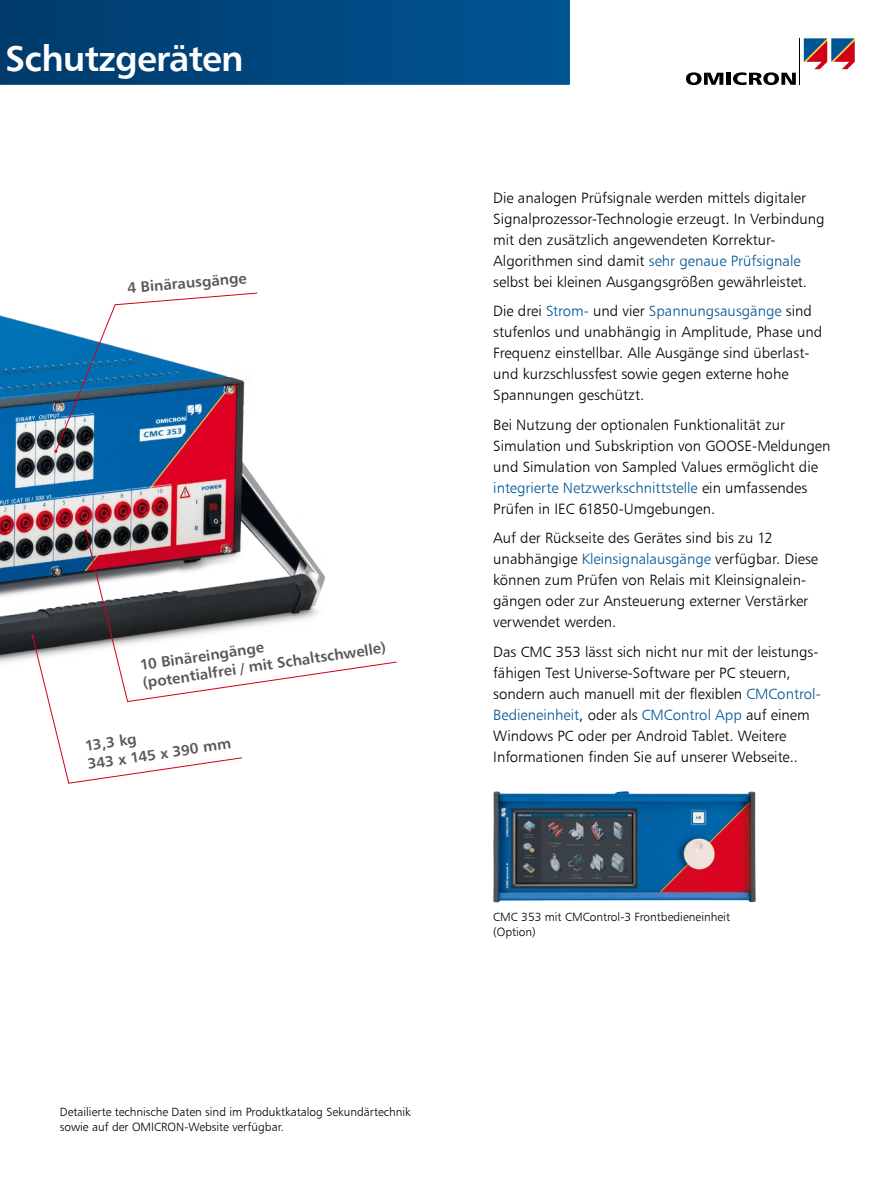
<style>
.page{position:relative;width:893px;height:1191px;background:#fff}
.page>*{position:absolute;margin:0;border:0;box-sizing:border-box;transform-origin:0 0}
.t1{font:700 36px "OMICRON";letter-spacing:-.02em;color:#fff}
.Inhalt_Standard_Bloc{font:15px/21px "OMICRON";color:#000}
.Labeling{font:700 15px "OMICRON";color:#58585a}
.Footnote___Table{font:12px/15px "OMICRON";color:#000}
.s1{color:#005595}
</style>
<div class="page">
<svg style="left:686px;top:72px;width:37px;height:13px"></svg>
<hr style="left:726px;top:73px;width:4px;height:12px;background:#000">
<svg style="left:733px;top:72px;width:63px;height:13px"></svg>
<hr style="left:800px;top:38px;width:1px;height:47px;background:#000">
<svg style="left:804px;top:38px;width:51px;height:31px"></svg>
<svg style="left:0;top:0;width:570px;height:85px;background:#00477f"></svg>
<img style="left:0;top:315px;width:292px;height:348px">
<svg style="left:54px;top:292px;width:204px;height:161px"></svg>
<svg style="left:85px;top:530px;width:312px;height:156px"></svg>
<svg style="left:31px;top:635px;width:212px;height:149px"></svg>
<img style="left:493px;top:791px;width:263px;height:111px">
<h1 class="t1" style="left:5px;top:36px;width:240px">Schutzgeräten</h1>
<p class="Labeling" style="left:127px;top:278px;width:121px;rotate:-5deg">4 Binärausgänge</p>
<p class="Labeling" style="left:141px;top:673px;width:248px;rotate:-8deg">(potentialfrei / mit Schaltschwelle)</p>
<p class="Labeling" style="left:139px;top:655px;width:127px;rotate:-8deg">10 Binäreingänge</p>
<p class="Labeling" style="left:84px;top:737px;width:53px;rotate:-8deg">13,3 kg</p>
<p class="Labeling" style="left:86px;top:754px;width:146px;rotate:-8deg">343 x 145 x 390 mm</p>
<p class="Footnote___Table" style="left:60px;top:1104px;width:353px">Detailierte technische Daten sind im Produktkatalog Sekundärtechnik sowie auf der OMICRON-Website verfügbar.</p>
<p class="Inhalt_Standard_Bloc" style="left:493px;top:187px;width:333px">Die analogen Prüfsignale werden mittels digitaler Signalprozessor-Technologie erzeugt. In Verbindung mit den zusätzlich angewendeten Korrektur-Algorithmen sind damit <span class="s1">sehr genaue Prüfsignale </span>selbst bei kleinen Ausgangsgrößen gewährleistet.</p>
<p class="Inhalt_Standard_Bloc" style="left:493px;top:300px;width:330px">Die drei <span class="s1">Strom-</span> und vier <span class="s1">Spannungsausgänge</span> sind stufenlos und unabhängig in Amplitude, Phase und Frequenz einstellbar. Alle Ausgänge sind überlast&shy;und kurzschlussfest sowie gegen externe hohe Spannungen geschützt.</p>
<p class="Inhalt_Standard_Bloc" style="left:493px;top:414px;width:339px">Bei Nutzung der optionalen Funktionalität zur Simulation und Subskription von GOOSE-Meldungen und Simulation von Sampled Values ermöglicht die <span class="s1">integrierte Netzwerkschnittstelle</span> ein umfassendes Prüfen in IEC 61850-Umgebungen.</p>
<p class="Inhalt_Standard_Bloc" style="left:493px;top:527px;width:326px">Auf der Rückseite des Gerätes sind bis zu 12 unabhängige <span class="s1">Kleinsignalausgänge</span> verfügbar. Diese können zum Prüfen von Relais mit Kleinsignalein&shy;gängen oder zur Ansteuerung externer Verstärker verwendet werden.</p>
<p class="Inhalt_Standard_Bloc" style="left:493px;top:641px;width:329px">Das CMC 353 lässt sich nicht nur mit der leistungs&shy;fähigen Test Universe-Software per PC steuern, sondern auch manuell mit der flexiblen <span class="s1">CMControl-Bedieneinheit</span>, oder als <span class="s1">CMControl App</span> auf einem Windows PC oder per Android Tablet. Weitere Informationen finden Sie auf unserer Webseite..</p>
<p class="Footnote___Table" style="left:493px;top:909px;width:238px">CMC 353 mit CMControl-3 Frontbedieneinheit (Option)</p>
</div>
